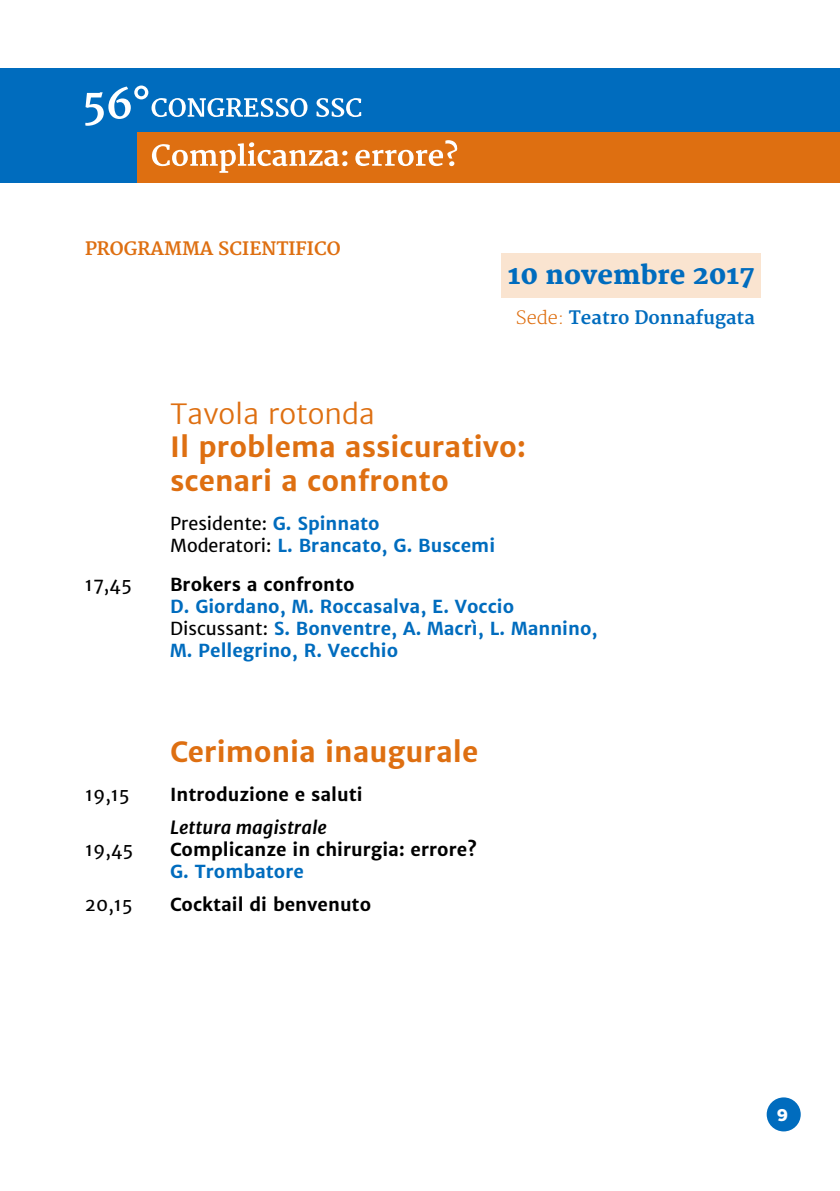
<style>
.page{position:relative;width:840px;height:1191px;background:#fff}
.page>*{position:absolute;margin:0;border:0;box-sizing:border-box;transform-origin:0 0}
.t1{font:700 28px/33.6px "Merriweather Sans";color:#de6f11}
.t2{font:300 28px "Merriweather Sans";color:#de6f11}
.t3{font:800 26px "Merriweather";color:#006cbe}
.t4{font:700 18px/22px "Merriweather Sans";color:#006cbe}
.t5{font:700 18px "Merriweather Sans";color:#000}
.t6{font:700 18px "Merriweather";color:#006cbe}
.t7{font:18px "Merriweather Sans";color:#000}
.t8{font:700 18px "Merriweather";color:#de6f11}
.t9{font:italic 700 18px "Merriweather Sans";color:#000}
.t10{font:900 16px "Benton Sans";color:#fff}
.s1{font-weight:300;color:#de6f11}
.s2{font-weight:400;color:#000}
</style>
<div class="page">
<div style="left:0;top:68px;width:839px;height:114px;background:#006cbe"></div>
<div style="left:137px;top:132px;width:702px;height:50px;background:#de6f11"></div>
<svg style="left:152px;top:142px;width:195px;height:31px"></svg>
<svg style="left:355px;top:140px;width:102px;height:26px"></svg>
<svg style="left:316px;top:98px;width:45px;height:19px"></svg>
<svg style="left:85px;top:86px;width:222px;height:40px"></svg>
<div style="left:766px;top:1097px;width:34px;height:34px;background:#006cbe;border-radius:50%"></div>
<div style="left:501px;top:254px;width:259px;height:44px;background:#fae4d0"></div>
<p class="t8" style="left:85px;top:238px;width:257px">PROGRAMMA SCIENTIFICO</p>
<h2 class="t3" style="left:507px;top:260px;width:248px">10 novembre 2017</h2>
<p class="t6" style="left:515px;top:307px;width:240px"><span class="s1">Sede:</span> Teatro Donnafugata</p>
<h1 class="t2" style="left:170px;top:395px;width:206px">Tavola rotonda</h1>
<h1 class="t1" style="left:170px;top:430px;width:357px">Il problema assicurativo: scenari a confronto</h1>
<p class="t4" style="left:170px;top:512px;width:326px"><span class="s2">Presidente:</span> G. Spinnato<br><span class="s2">Moderatori:</span> L. Brancato, G. Buscemi</p>
<p class="t7" style="left:85px;top:572px;width:48px">17,45</p>
<p class="t5" style="left:170px;top:572px;width:186px">Brokers a confronto</p>
<p class="t4" style="left:170px;top:595px;width:428px">D. Giordano, M. Roccasalva, E. Voccio<br><span class="s2">Discussant:</span> S. Bonventre, A. Macrì, L. Mannino,<br>M. Pellegrino, R. Vecchio</p>
<h1 class="t1" style="left:170px;top:735px;width:309px">Cerimonia inaugurale</h1>
<p class="t7" style="left:85px;top:782px;width:46px">19,15</p>
<p class="t5" style="left:170px;top:782px;width:194px">Introduzione e saluti</p>
<p class="t9" style="left:170px;top:815px;width:158px">Lettura magistrale</p>
<p class="t7" style="left:85px;top:837px;width:50px">19,45</p>
<p class="t5" style="left:170px;top:837px;width:308px">Complicanze in chirurgia: errore?</p>
<p class="t4" style="left:170px;top:860px;width:135px">G. Trombatore</p>
<p class="t7" style="left:85px;top:892px;width:49px">20,15</p>
<p class="t5" style="left:170px;top:892px;width:202px">Cocktail di benvenuto</p>
<p class="t10" style="left:776px;top:1105px;width:12px">9</p>
</div>
